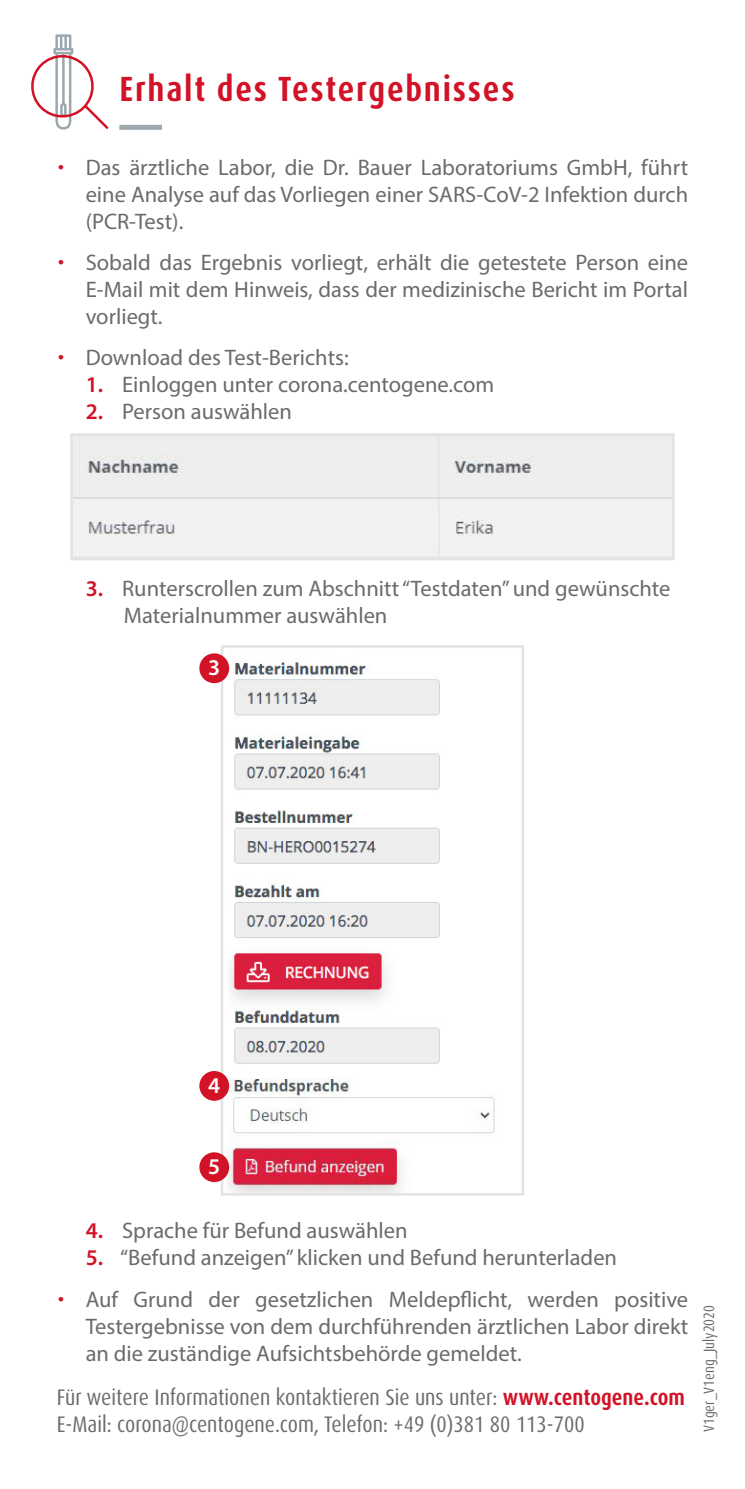
<style>
.page{position:relative;width:745px;height:1489px;background:#fff}
.page>*{position:absolute;margin:0;border:0;box-sizing:border-box;transform-origin:0 0}
.t1{font:700 condensed 35px "Dax OT";letter-spacing:.05em;color:#d21226}
.t2{font:22.5px/27px "Myriad Pro";color:#6c6b6a;text-align:justify}
.t3{font:condensed 22.5px/27px "Dax OT";color:#6c6b6a}
.t4{font:600 22.5px "Myriad Pro";color:#fff}
.t5{font:condensed 15px "Dax OT";color:#6c6b6a}
.s1{font-family:"Dax OT";font-stretch:condensed;font-size:25px;color:#d21226}
.s2{font-weight:600;color:#d21226}
.s3{font-weight:700;color:#d21226}
</style>
<div class="page">
<div style="left:119px;top:125px;width:43px;height:5px;background:#9ca8ae"></div>
<svg style="left:31px;top:34px;width:78px;height:96px"></svg>
<div style="left:73px;top:436px;width:598px;height:121px;background:#eee"></div>
<div style="left:70px;top:433px;width:604px;height:127px;border:2px solid #e3e3e3"></div>
<img style="left:224px;top:659px;width:271px;height:533px">
<div style="left:221px;top:645px;width:303px;height:550px;border:2px solid #e3e3e3"></div>
<div style="left:199px;top:653px;width:30px;height:30px;background:#d21226;border-radius:50%"></div>
<div style="left:199px;top:1070px;width:30px;height:30px;background:#d21226;border-radius:50%"></div>
<div style="left:199px;top:1152px;width:30px;height:29px;background:#d21226;border-radius:50%"></div>
<h1 class="t1" style="left:119px;top:66px;width:396px">Erhalt des Testergebnisses</h1>
<p class="t2" style="left:86px;top:153px;width:603px;text-indent:-28px"><span class="s1">•</span> Das ärztliche Labor, die Dr. Bauer Laboratoriums GmbH, führt eine Analyse auf das Vorliegen einer SARS-CoV-2 Infektion durch (PCR-Test).</p>
<p class="t2" style="left:86px;top:248px;width:603px;text-indent:-28px"><span class="s1">•</span> Sobald das Ergebnis vorliegt, erhält die getestete Person eine E-Mail mit dem Hinweis, dass der medizinische Bericht im Portal vorliegt.</p>
<p class="t2" style="left:57px;top:343px;width:293px"><span class="s1">•</span> Download des Test-Berichts:</p>
<p class="t2" style="left:86px;top:370px;width:410px"><span class="s2">1.</span> Einloggen unter corona.centogene.com</p>
<p class="t2" style="left:86px;top:397px;width:208px"><span class="s2">2.</span> Person auswählen</p>
<p class="t2" style="left:124px;top:574px;width:547px;text-indent:-38px"><span class="s2">3.</span> Runterscrollen zum Abschnitt “Testdaten” und gewünschte<br>Materialnummer auswählen</p>
<p class="t4" style="left:208px;top:653px;width:14px">3</p>
<p class="t4" style="left:208px;top:1071px;width:14px">4</p>
<p class="t4" style="left:208px;top:1152px;width:14px">5</p>
<p class="t2" style="left:86px;top:1216px;width:323px"><span class="s2">4.</span> Sprache für Befund auswählen</p>
<p class="t2" style="left:86px;top:1243px;width:532px"><span class="s2">5.</span> “Befund anzeigen” klicken und Befund herunterladen</p>
<p class="t2" style="left:86px;top:1285px;width:603px;text-indent:-28px"><span class="s1">•</span> Auf Grund der gesetzlichen Meldepflicht, werden positive Testergebnisse von dem durchführenden ärztlichen Labor direkt an die zuständige Aufsichtsbehörde gemeldet.</p>
<p class="t3" style="left:57px;top:1383px;width:629px">Für weitere Informationen kontaktieren Sie uns unter: <span class="s3">www.centogene.com<br></span>E-Mail: corona@centogene.com, Telefon: +49 (0)381 80 113-700</p>
<p class="t5" style="left:699px;top:1431px;width:129px;rotate:-90deg">V1ger_V1eng_July2020</p>
</div>
